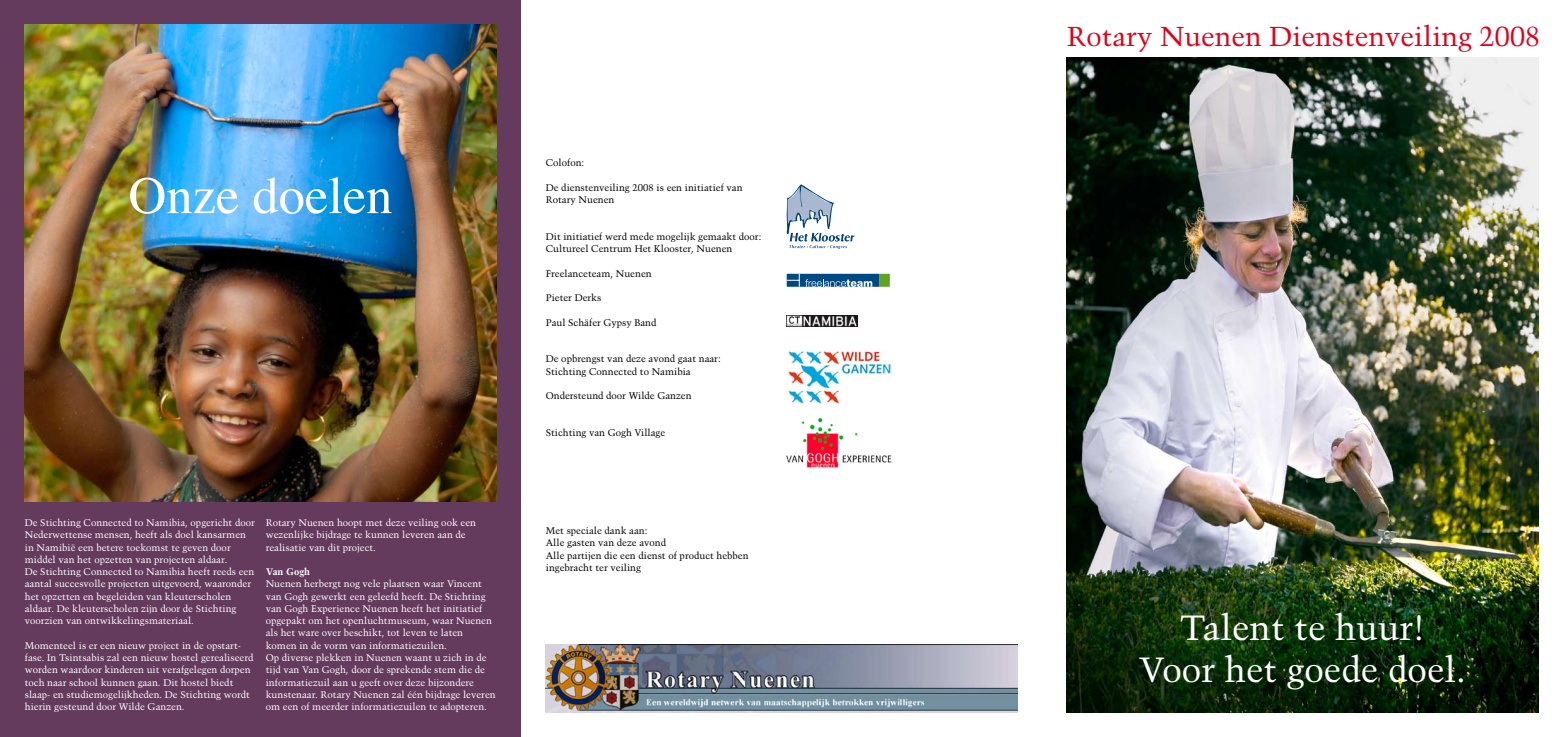
<style>
.page{position:relative;width:1563px;height:737px;background:#fff}
.page>*{position:absolute;margin:0;border:0;box-sizing:border-box;transform-origin:0 0}
.t1{font:52.5px "Times";color:#fff}
.t2{font:35px/42px "Trump Mediaeval LT Std";color:#fff;text-align:center}
.t3{font:27.39px "Trump Mediaeval LT Std";color:#e2001a}
.t4{font:9.62px/12.2px "Trump Mediaeval LT Std";color:#fff}
.t5{font:9.62px/12.2px "Trump Mediaeval LT Std";color:#000}
.t6{font:700 9.62px "Trump Mediaeval LT Std";color:#fff}
</style>
<div class="page">
<div style="left:0;top:0;width:521px;height:737px;background:#643a5d"></div>
<img style="left:25px;top:25px;width:471px;height:476px">
<img style="left:1067px;top:57px;width:471px;height:655px">
<img style="left:546px;top:644px;width:471px;height:68px">
<div style="left:787px;top:274px;width:92px;height:13px;background:#004983"></div>
<div style="left:879px;top:274px;width:11px;height:13px;background:#62a422"></div>
<svg style="left:787px;top:274px;width:85px;height:13px"></svg>
<img style="left:786px;top:315px;width:71px;height:11px">
<svg style="left:786px;top:185px;width:68px;height:64px"></svg>
<img style="left:787px;top:350px;width:105px;height:53px">
<img style="left:786px;top:417px;width:106px;height:51px">
<h1 class="t1" style="left:129px;top:146px;width:265px">Onze doelen</h1>
<p class="t4" style="left:25px;top:516px;width:231px">De Stichting Connected to Namibia, opgericht door Nederwettense mensen, heeft als doel kansarmen in Namibië een betere toekomst te geven door middel van het opzetten van projecten aldaar.<br>De Stichting Connected to Namibia heeft reeds een aantal succesvolle projecten uitgevoerd, waaronder het opzetten en begeleiden van kleuterscholen aldaar. De kleuterscholen zijn door de Stichting voorzien van ontwikkelingsmateriaal.</p>
<p class="t4" style="left:25px;top:639px;width:230px">Momenteel is er een nieuw project in de opstart&shy;fase. In Tsintsabis zal een nieuw hostel gerealiseerd worden waardoor kinderen uit verafgelegen dorpen toch naar school kunnen gaan. Dit hostel biedt slaap- en studiemogelijkheden. De Stichting wordt hierin gesteund door Wilde Ganzen.</p>
<p class="t4" style="left:266px;top:516px;width:212px">Rotary Nuenen hoopt met deze veiling ook een wezenlijke bijdrage te kunnen leveren aan de realisatie van dit project.</p>
<p class="t6" style="left:266px;top:565px;width:46px">Van Gogh</p>
<p class="t4" style="left:266px;top:578px;width:231px">Nuenen herbergt nog vele plaatsen waar Vincent van Gogh gewerkt een geleefd heeft. De Stichting van Gogh Experience Nuenen heeft het initiatief opgepakt om het openluchtmuseum, waar Nuenen als het ware over beschikt, tot leven te laten komen in de vorm van informatiezuilen.<br>Op diverse plekken in Nuenen waant u zich in de tijd van Van Gogh, door de sprekende stem die de informatiezuil aan u geeft over deze bijzondere kunstenaar. Rotary Nuenen zal één bijdrage leveren om een of meerder infor-matiezuilen te adopteren.</p>
<p class="t5" style="left:546px;top:157px;width:40px">Colofon:</p>
<p class="t5" style="left:546px;top:181px;width:198px">De dienstenveiling 2008 is een initiatief van<br>Rotary Nuenen</p>
<p class="t5" style="left:546px;top:230px;width:217px">Dit initiatief werd mede mogelijk gemaakt door:<br>Cultureel Centrum Het Klooster, Nuenen</p>
<p class="t5" style="left:546px;top:267px;width:107px">Freelanceteam, Nuenen</p>
<p class="t5" style="left:546px;top:292px;width:57px">Pieter Derks</p>
<p class="t5" style="left:546px;top:316px;width:112px">Paul Schäfer Gypsy Band</p>
<p class="t5" style="left:546px;top:353px;width:176px">De opbrengst van deze avond gaat naar:<br>Stichting Connected to Namibia</p>
<p class="t5" style="left:546px;top:390px;width:147px">Ondersteund door Wilde Ganzen</p>
<p class="t5" style="left:546px;top:426px;width:121px">Stichting van Gogh Village</p>
<p class="t5" style="left:546px;top:524px;width:204px">Met speciale dank aan:<br>Alle gasten van deze avond<br>Alle partijen die een dienst of product hebben ingebracht ter veiling</p>
<h3 class="t3" style="left:1067px;top:20px;width:475px">Rotary Nuenen Dienstenveiling 2008</h3>
<h2 class="t2" style="left:1139px;top:607px;width:328px">Talent te huur!<br>Voor het goede doel.</h2>
</div>
